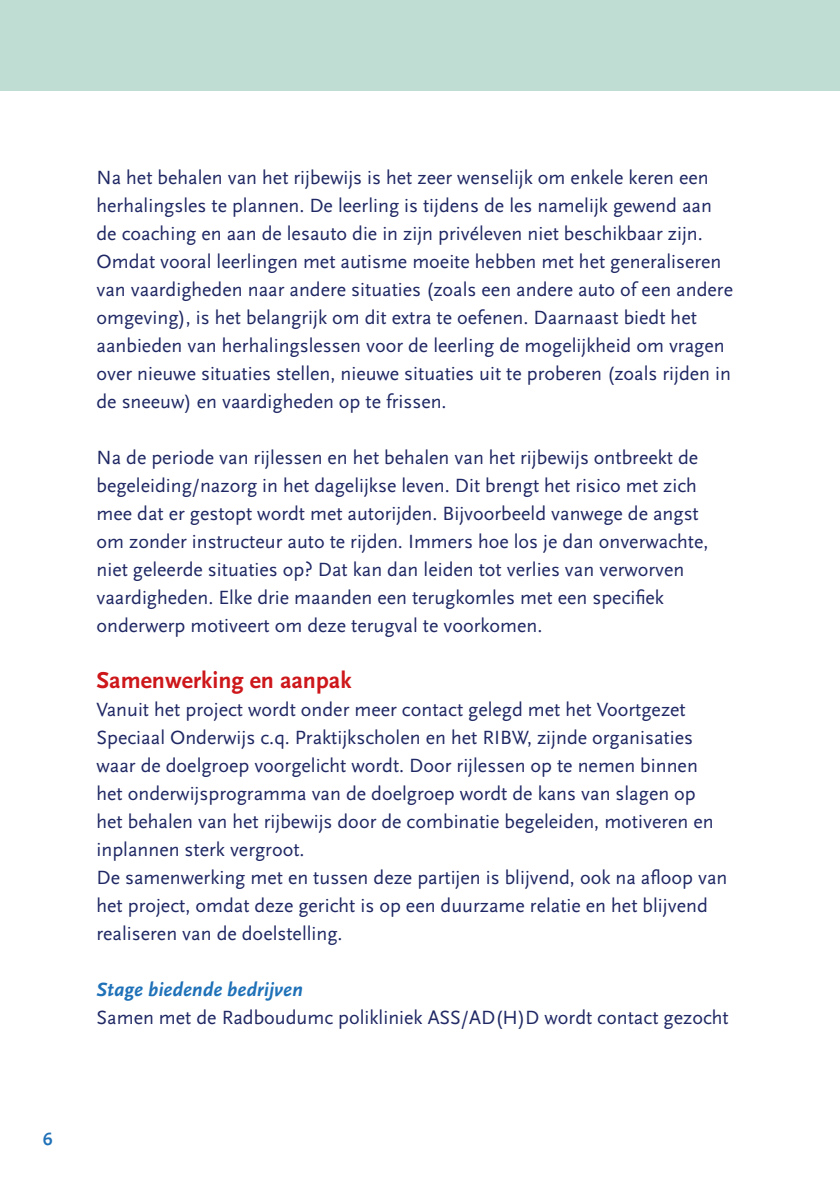
<style>
.page{position:relative;width:840px;height:1191px;background:#fff}
.page>*{position:absolute;margin:0;border:0;box-sizing:border-box;transform-origin:0 0}
.t1{font:700 24px "Scala Sans";color:#cd171a}
.t2{font:20px/28px "Scala Sans";color:#1f2864}
.t3{font:italic 700 20px "Scala Sans";color:#1f71b8}
.t4{font:700 18px "Scala Sans";color:#1f71b8}
</style>
<div class="page">
<div style="left:0;top:0;width:839px;height:91px;background:#c0ddd3"></div>
<p class="t4" style="left:43px;top:1129px;width:11px">6</p>
<p class="t2" style="left:96px;top:164px;width:637px">Na het behalen van het rijbewijs is het zeer wenselijk om enkele keren een herhalingsles te plannen. De leerling is tijdens de les namelijk gewend aan de coaching en aan de lesauto die in zijn privéleven niet beschikbaar zijn.<br>Omdat vooral leerlingen met autisme moeite hebben met het generaliseren van vaardigheden naar andere situaties (zoals een andere auto of een andere omgeving), is het belangrijk om dit extra te oefenen. Daarnaast biedt het aanbieden van herhalingslessen voor de leerling de mogelijkheid om vragen over nieuwe situaties stellen, nieuwe situaties uit te proberen (zoals rijden in de sneeuw) en vaardigheden op te frissen.</p>
<p class="t2" style="left:96px;top:444px;width:613px">Na de periode van rijlessen en het behalen van het rijbewijs ontbreekt de begeleiding/nazorg in het dagelijkse leven. Dit brengt het risico met zich mee dat er gestopt wordt met autorijden. Bijvoorbeeld vanwege de angst om zonder instructeur auto te rijden. Immers hoe los je dan onverwachte, niet geleerde situaties op? Dat kan dan leiden tot verlies van verworven vaardigheden. Elke drie maanden een terugkomles met een specifiek onderwerp motiveert om deze terugval te voorkomen.</p>
<p class="t1" style="left:96px;top:667px;width:256px">Samenwerking en aanpak</p>
<p class="t2" style="left:96px;top:696px;width:618px">Vanuit het project wordt onder meer contact gelegd met het Voortgezet Speciaal Onderwijs c.q. Praktijkscholen en het RIBW, zijnde organisaties waar de doelgroep voorgelicht wordt. Door rijlessen op te nemen binnen het onderwijsprogramma van de doelgroep wordt de kans van slagen op het behalen van het rijbewijs door de combinatie begeleiden, motiveren en inplannen sterk vergroot.</p>
<p class="t2" style="left:96px;top:864px;width:632px">De samenwerking met en tussen deze partijen is blijvend, ook na afloop van het project, omdat deze gericht is op een duurzame relatie en het blijvend realiseren van de doelstelling.</p>
<p class="t3" style="left:96px;top:979px;width:208px">Stage biedende bedrijven</p>
<p class="t2" style="left:96px;top:1004px;width:633px">Samen met de Radboudumc polikliniek ASS/AD(H)D wordt contact gezocht</p>
</div>
